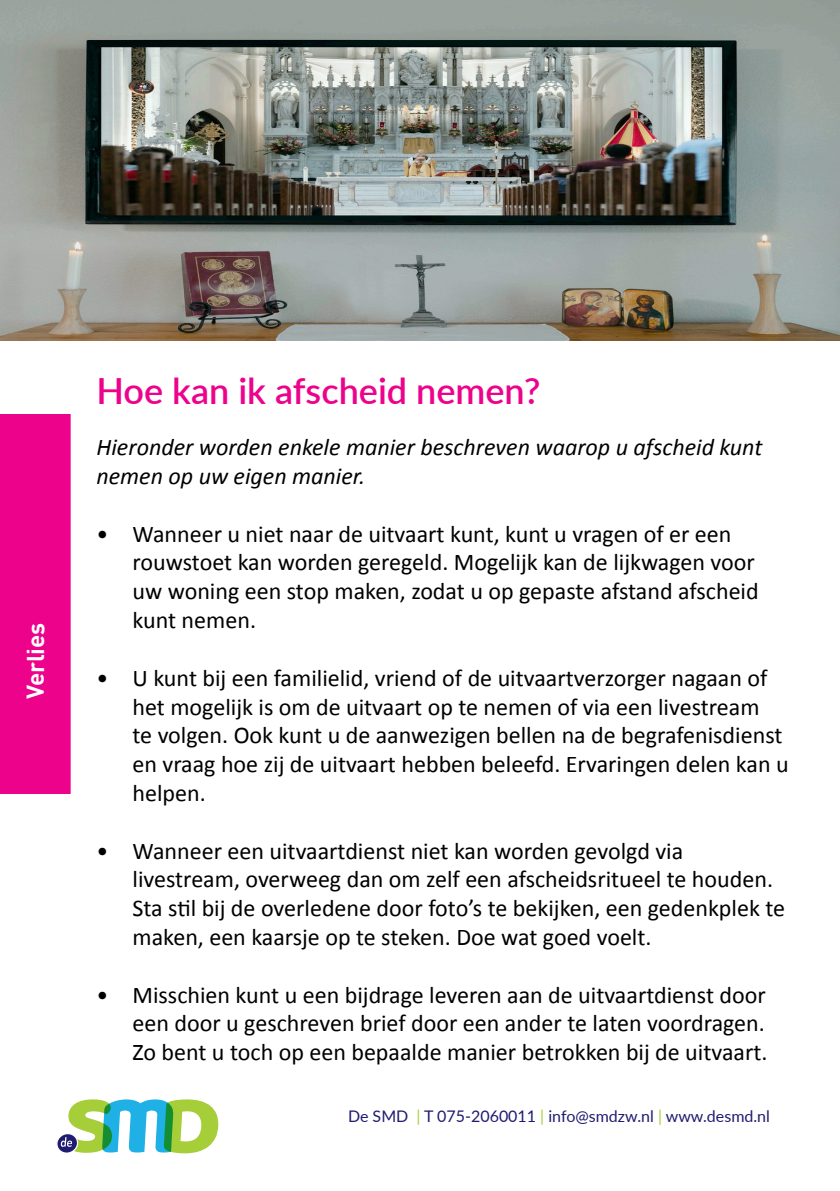
<style>
.page{position:relative;width:840px;height:1191px;background:#fff}
.page>*{position:absolute;margin:0;border:0;box-sizing:border-box;transform-origin:0 0}
.t1{font:600 36px "Lato";color:#ed028c}
.t2{font:24px/28.8px "Calibri";color:#000}
.t3{font:italic 24px/28.8px "Calibri";color:#000}
.t4{font:700 24px "DINOT";letter-spacing:-.01em;color:#fff}
.t5{font:16px "Lato";color:#201c70}
.s1{color:#a6ce39}
</style>
<div class="page">
<div style="left:0;top:414px;width:71px;height:380px;background:#ed028c"></div>
<div style="left:56px;top:1133px;width:22px;height:20px;border:1px solid #fff;border-radius:50%"></div>
<svg style="left:57px;top:1099px;width:161px;height:54px"></svg>
<img style="left:0;top:0;width:839px;height:340px">
<hr style="left:839px;top:945px;width:1px;height:102px;background:#201c70">
<p class="t4" style="left:20px;top:699px;width:78px;rotate:-90deg">Verlies</p>
<p class="t1" style="left:96px;top:365px;width:445px">Hoe kan ik afscheid nemen?</p>
<p class="t3" style="left:96px;top:432px;width:667px">Hieronder worden enkele manier beschreven waarop u afscheid kunt nemen op uw eigen manier.</p>
<p class="t2" style="left:132px;top:519px;width:627px;text-indent:-36px">• Wanneer u niet naar de uitvaart kunt, kunt u vragen of er een rouwstoet kan worden geregeld. Mogelijk kan de lijkwagen voor uw woning een stop maken, zodat u op gepaste afstand afscheid kunt nemen.</p>
<p class="t2" style="left:132px;top:663px;width:657px;text-indent:-36px">• U kunt bij een familielid, vriend of de uitvaartverzorger nagaan of het mogelijk is om de uitvaart op te nemen of via een livestream<br>te volgen. Ook kunt u de aanwezigen bellen na de begrafenisdienst en vraag hoe zij de uitvaart hebben beleefd. Ervaringen delen kan u helpen.</p>
<p class="t2" style="left:132px;top:836px;width:653px;text-indent:-36px">• Wanneer een uitvaartdienst niet kan worden gevolgd via livestream, overweeg dan om zelf een afscheidsritueel te houden.<br>Sta stil bij de overledene door foto’s te bekijken, een gedenkplek te maken, een kaarsje op te steken. Doe wat goed voelt.</p>
<p class="t2" style="left:132px;top:980px;width:636px;text-align:justify;text-indent:-36px">• Misschien kunt u een bijdrage leveren aan de uitvaartdienst door een door u geschreven brief door een ander te laten voordragen.<br>Zo bent u toch op een bepaalde manier betrokken bij de uitvaart.</p>
<p class="t5" style="left:348px;top:1104px;width:423px">De SMD <span class="s1">|</span> T 075-2060011 <span class="s1">|</span> info@smdzw.nl <span class="s1">|</span> www.desmd.nl</p>
</div>
